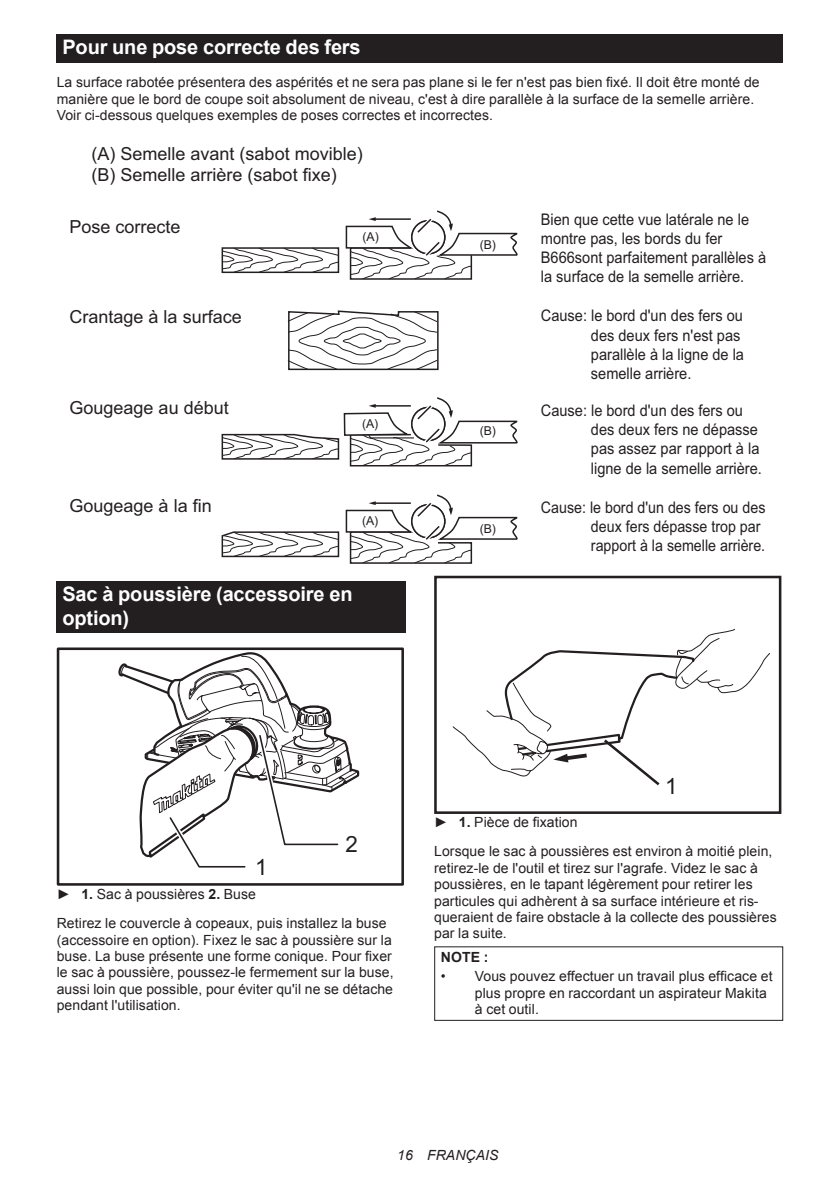
<style>
.page{position:relative;width:840px;height:1191px;background:#fff}
.page>*{position:absolute;margin:0;border:0;box-sizing:border-box;transform-origin:0 0}
.t1{font:22.4px "Arial";color:#231f20}
.t2{font:700 20px/23.4px "Arial";letter-spacing:-.01em;color:#fff}
.t3{font:18px/21.6px "Arial";color:#231f20}
.t4{font:16px/19.2px "Arial";color:#231f20;scale:.91 1}
.t5{font:16px/19.2px "Arial";color:#231f20;scale:.89 1}
.t6{font:14px/16.4px "Arial";letter-spacing:.005em;color:#231f20}
.t7{font:italic 14px "Arial";letter-spacing:.005em;color:#231f20}
.t8{font:700 14px "Arial";color:#231f20}
.t9{font:12.2px "Arial";color:#231f20}
.s1{font-weight:700}
</style>
<div class="page">
<div style="left:57px;top:34px;width:725px;height:29px;background:#231f20"></div>
<svg style="left:221px;top:247px;width:251px;height:317px"></svg>
<svg style="left:287px;top:311px;width:150px;height:59px"></svg>
<svg style="left:345px;top:210px;width:173px;height:70px"></svg>
<svg style="left:345px;top:494px;width:173px;height:69px"></svg>
<svg style="left:343px;top:396px;width:175px;height:71px"></svg>
<div style="left:57px;top:581px;width:348px;height:52px;background:#231f20"></div>
<div style="left:57px;top:647px;width:347px;height:238px;border:3px solid #231f20"></div>
<svg style="left:118px;top:652px;width:242px;height:216px"></svg>
<svg style="left:452px;top:628px;width:318px;height:143px"></svg>
<svg style="left:504px;top:649px;width:191px;height:137px"></svg>
<div style="left:434px;top:576px;width:347px;height:238px;border:3px solid #231f20"></div>
<h2 class="t2" style="left:62px;top:36px;width:299px">Pour une pose correcte des fers</h2>
<p class="t6" style="left:57px;top:74px;width:704px">La surface rabotée présentera des aspérités et ne sera pas plane si le fer n'est pas bien fixé. Il doit être monté de manière que le bord de coupe soit absolument de niveau, c'est à dire parallèle à la surface de la semelle arrière.<br>Voir ci-dessous quelques exemples de poses correctes et incorrectes.</p>
<p class="t3" style="left:91px;top:143px;width:273px">(A) Semelle avant (sabot movible) (B) Semelle arrière (sabot fixe)</p>
<p class="t3" style="left:69px;top:216px;width:113px">Pose correcte</p>
<p class="t9" style="left:362px;top:229px;width:18px">(A)</p>
<p class="t3" style="left:69px;top:306px;width:174px">Crantage à la surface</p>
<p class="t3" style="left:69px;top:397px;width:161px">Gougeage au début</p>
<p class="t9" style="left:362px;top:416px;width:18px">(A)</p>
<p class="t3" style="left:69px;top:495px;width:144px">Gougeage à la fin</p>
<p class="t9" style="left:362px;top:513px;width:18px">(A)</p>
<h2 class="t2" style="left:62px;top:583px;width:291px">Sac à poussière (accessoire en option)</h2>
<p class="t9" style="left:479px;top:236px;width:18px">(B)</p>
<p class="t9" style="left:479px;top:423px;width:18px">(B)</p>
<p class="t9" style="left:479px;top:520px;width:18px">(B)</p>
<p class="t4" style="left:540px;top:209px;width:249px">Bien que cette vue latérale ne le montre pas, les bords du fer<br>B666sont parfaitement parallèles à la surface de la semelle arrière.</p>
<p class="t4" style="left:590px;top:306px;width:170px;text-indent:-50px">Cause: le bord d'un des fers ou des deux fers n'est pas parallèle à la ligne de la semelle arrière.</p>
<p class="t4" style="left:590px;top:401px;width:189px;text-indent:-50px">Cause: le bord d'un des fers ou des deux fers ne dépasse pas assez par rapport à la ligne de la semelle arrière.</p>
<p class="t5" style="left:590px;top:497px;width:197px;text-indent:-50px">Cause: le bord d'un des fers ou des deux fers dépasse trop par rapport à la semelle arrière.</p>
<h1 class="t1" style="left:345px;top:830px;width:14px">2</h1>
<h1 class="t1" style="left:255px;top:852px;width:14px">1</h1>
<p class="t6" style="left:57px;top:880px;width:331px;line-height:28.8px">► <span class="s1">1.</span> Sac à poussières <span class="s1">2.</span> Buse<br>Retirez le couvercle à copeaux, puis installez la buse</p>
<p class="t6" style="left:57px;top:931px;width:338px">(accessoire en option). Fixez le sac à poussière sur la buse. La buse présente une forme conique. Pour fixer le sac à poussière, poussez-le fermement sur la buse, aussi loin que possible, pour éviter qu'il ne se détache pendant l'utilisation.</p>
<h1 class="t1" style="left:664px;top:771px;width:14px">1</h1>
<p class="t6" style="left:434px;top:808px;width:339px;line-height:28.8px">► <span class="s1">1.</span> Pièce de fixation<br>Lorsque le sac à poussières est environ à moitié plein,</p>
<p class="t6" style="left:434px;top:859px;width:344px">retirez-le de l'outil et tirez sur l'agrafe. Videz le sac à poussières, en le tapant légèrement pour retirer les particules qui adhèrent à sa surface intérieure et ris&shy;queraient de faire obstacle à la collecte des poussières par la suite.</p>
<p class="t8" style="left:440px;top:948px;width:49px">NOTE :</p>
<p class="t6" style="left:474px;top:968px;width:299px;text-indent:-34px">• Vous pouvez effectuer un travail plus efficace et plus propre en raccordant un aspirateur Makita à cet outil.</p>
<p class="t7" style="left:397px;top:1146px;width:103px">16 FRANÇAIS</p>
</div>
